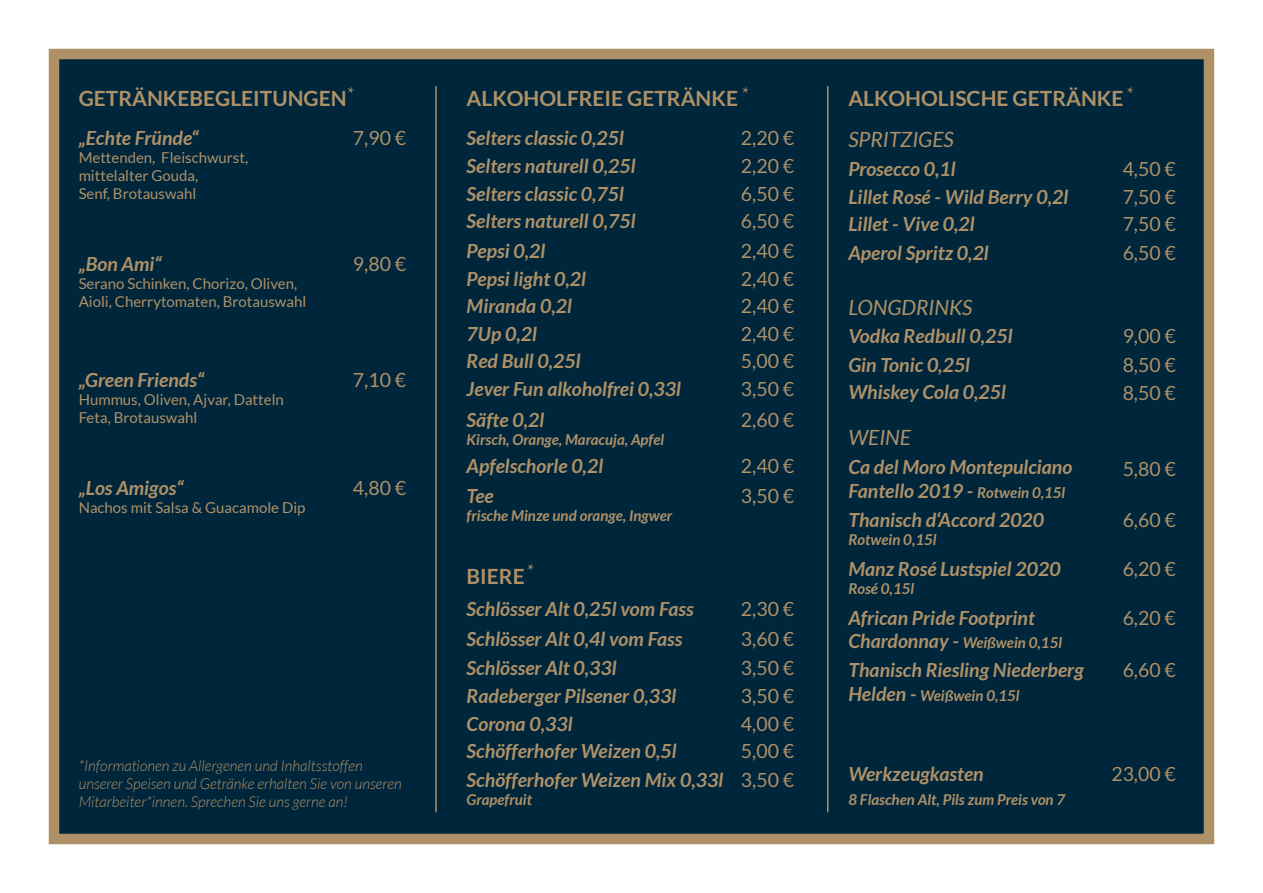
<style>
.page{position:relative;width:1263px;height:893px;background:#fff}
.page>*{position:absolute;margin:0;border:0;box-sizing:border-box;transform-origin:0 0}
.t1{font:700 21px "Lato";color:#af9167}
.t2{font:italic 21px "Lato";color:#af9167}
.t3{font:italic 700 19.5px/29.7px "Lato";color:#af9167}
.t4{font:19.5px/29.7px "Lato";color:#af9167;text-align:justify}
.t5{font:18px "Minion Pro";color:#af9167}
.t6{font:15px/18px "Lato";color:#af9167}
.t7{font:italic 700 15px "Lato";color:#af9167}
.t8{font:italic 300 15px/18px "Lato";color:#af9167}
.s1{font-size:15px}
.s2{font-size:19.5px}
</style>
<div class="page">
<div style="left:49px;top:49px;width:1165px;height:795px;background:#00263c;border:10px solid #af9167"></div>
<hr style="left:435px;top:86px;width:2px;height:726px;background:#af9167">
<hr style="left:827px;top:86px;width:1px;height:726px;background:#af9167">
<p class="t5" style="left:348px;top:81px;width:9px">*</p>
<p class="t5" style="left:742px;top:81px;width:9px">*</p>
<p class="t5" style="left:1127px;top:81px;width:9px">*</p>
<p class="t1" style="left:79px;top:87px;width:269px">GETRÄNKEBEGLEITUNGEN</p>
<p class="t1" style="left:467px;top:87px;width:273px">ALKOHOLFREIE GETRÄNKE</p>
<p class="t1" style="left:848px;top:87px;width:277px">ALKOHOLISCHE GETRÄNKE</p>
<p class="t2" style="left:848px;top:127px;width:107px">SPRITZIGES</p>
<p class="t3" style="left:79px;top:124px;width:121px">„Echte Fründe“</p>
<p class="t6" style="left:79px;top:149px;width:171px">Mettenden, Fleischwurst, mittelalter Gouda,<br>Senf, Brotauswahl</p>
<p class="t3" style="left:467px;top:124px;width:159px">Selters classic 0,25l</p>
<p class="t3" style="left:467px;top:179px;width:159px">Selters classic 0,75l</p>
<p class="t4" style="left:353px;top:123px;width:55px">7,90 €</p>
<p class="t4" style="left:741px;top:123px;width:55px">2,20 €</p>
<p class="t4" style="left:741px;top:179px;width:55px">6,50 €</p>
<p class="t3" style="left:467px;top:151px;width:170px">Selters naturell 0,25l</p>
<p class="t3" style="left:467px;top:207px;width:170px">Selters naturell 0,75l</p>
<p class="t4" style="left:741px;top:151px;width:55px">2,20 €</p>
<p class="t4" style="left:741px;top:206px;width:55px">6,50 €</p>
<p class="t3" style="left:848px;top:154px;width:109px">Prosecco 0,1l</p>
<p class="t4" style="left:1123px;top:154px;width:55px">4,50 €</p>
<p class="t3" style="left:848px;top:182px;width:221px">Lillet Rosé - Wild Berry 0,2l</p>
<p class="t4" style="left:1123px;top:182px;width:55px">7,50 €</p>
<p class="t3" style="left:848px;top:210px;width:128px">Lillet - Vive 0,2l</p>
<p class="t4" style="left:1123px;top:209px;width:55px">7,50 €</p>
<p class="t3" style="left:79px;top:249px;width:84px">„Bon Ami“</p>
<p class="t6" style="left:79px;top:274px;width:229px">Serano Schinken, Chorizo, Oliven,<br>Aioli, Cherrytomaten, Brotauswahl</p>
<p class="t3" style="left:79px;top:365px;width:127px">„Green Friends“</p>
<p class="t6" style="left:79px;top:390px;width:207px">Hummus, Oliven, Ajvar, Datteln<br>Feta, Brotauswahl</p>
<p class="t3" style="left:79px;top:474px;width:106px">„Los Amigos“</p>
<p class="t6" style="left:79px;top:499px;width:228px">Nachos mit Salsa &amp; Guacamole Dip</p>
<p class="t4" style="left:353px;top:249px;width:55px">9,80 €</p>
<p class="t4" style="left:353px;top:365px;width:55px">7,10 €</p>
<p class="t4" style="left:353px;top:473px;width:55px">4,80 €</p>
<p class="t8" style="left:79px;top:757px;width:325px">*Informationen zu Allergenen und Inhaltsstoffen unserer Speisen und Getränke erhalten Sie von unseren<br>Mitarbeiter*innen. Sprechen Sie uns gerne an!</p>
<p class="t3" style="left:467px;top:237px;width:80px">Pepsi 0,2l</p>
<p class="t4" style="left:741px;top:236px;width:55px">2,40 €</p>
<p class="t3" style="left:848px;top:238px;width:142px">Aperol Spritz 0,2l</p>
<p class="t4" style="left:1123px;top:238px;width:55px">6,50 €</p>
<p class="t3" style="left:467px;top:264px;width:121px">Pepsi light 0,2l</p>
<p class="t4" style="left:741px;top:264px;width:55px">2,40 €</p>
<p class="t3" style="left:467px;top:292px;width:107px">Miranda 0,2l</p>
<p class="t4" style="left:741px;top:291px;width:55px">2,40 €</p>
<p class="t2" style="left:848px;top:295px;width:126px">LONGDRINKS</p>
<p class="t3" style="left:467px;top:321px;width:116px;line-height:26.5px">7Up 0,2l<br>Red Bull 0,25l</p>
<p class="t3" style="left:467px;top:375px;width:216px">Jever Fun alkoholfrei 0,33l</p>
<p class="t4" style="left:741px;top:321px;width:55px;line-height:26.5px">2,40 €<br>5,00 €</p>
<p class="t4" style="left:741px;top:374px;width:55px">3,50 €</p>
<p class="t3" style="left:848px;top:323px;width:166px;line-height:28px">Vodka Redbull 0,25l<br>Gin Tonic 0,25l<br>Whiskey Cola 0,25l</p>
<p class="t4" style="left:1123px;top:322px;width:55px;line-height:28px">9,00 € 8,50 € 8,50 €</p>
<p class="t3" style="left:467px;top:406px;width:79px">Säfte 0,2l</p>
<p class="t7" style="left:467px;top:431px;width:199px">Kirsch, Orange, Maracuja, Apfel</p>
<p class="t4" style="left:741px;top:405px;width:55px">2,60 €</p>
<p class="t2" style="left:848px;top:426px;width:64px">WEINE</p>
<p class="t3" style="left:467px;top:451px;width:138px">Apfelschorle 0,2l</p>
<p class="t4" style="left:741px;top:451px;width:55px">2,40 €</p>
<p class="t3" style="left:467px;top:481px;width:29px">Tee</p>
<p class="t7" style="left:467px;top:506px;width:207px">frische Minze und orange, Ingwer</p>
<p class="t4" style="left:741px;top:481px;width:55px">3,50 €</p>
<p class="t1" style="left:467px;top:564px;width:69px">BIERE<sup>*</sup></p>
<p class="t3" style="left:467px;top:594px;width:229px">Schlösser Alt 0,25l vom Fass<br>Schlösser Alt 0,4l vom Fass<br>Schlösser Alt 0,33l</p>
<p class="t4" style="left:741px;top:594px;width:55px">2,30 € 3,60 € 3,50 €</p>
<p class="t3" style="left:467px;top:681px;width:211px">Radeberger Pilsener 0,33l</p>
<p class="t4" style="left:741px;top:681px;width:55px">3,50 €</p>
<p class="t3" style="left:848px;top:456px;width:226px;line-height:23.4px">Ca del Moro Montepulciano<br>Fantello 2019 - <span class="s1">Rotwein 0,15l</span></p>
<p class="t3" style="left:848px;top:505px;width:197px">Thanisch d‘Accord 2020</p>
<p class="t7" style="left:848px;top:530px;width:90px">Rotwein 0,15l</p>
<p class="t3" style="left:848px;top:554px;width:214px">Manz Rosé Lustspiel 2020</p>
<p class="t7" style="left:848px;top:580px;width:67px">Rosé 0,15l</p>
<p class="t3" style="left:848px;top:603px;width:188px">African Pride Footprint</p>
<p class="t7" style="left:848px;top:634px;width:215px"><span class="s2">Chardonnay -</span> Weißwein 0,15l</p>
<p class="t3" style="left:848px;top:656px;width:237px">Thanisch Riesling Niederberg</p>
<p class="t7" style="left:848px;top:686px;width:173px"><span class="s2">Helden -</span> Weißwein 0,15l</p>
<p class="t4" style="left:1123px;top:453px;width:55px">5,80 €</p>
<p class="t4" style="left:1123px;top:504px;width:55px">6,60 €</p>
<p class="t4" style="left:1123px;top:554px;width:55px">6,20 €</p>
<p class="t4" style="left:1123px;top:603px;width:55px">6,20 €</p>
<p class="t4" style="left:1123px;top:655px;width:55px">6,60 €</p>
<p class="t3" style="left:467px;top:709px;width:107px">Corona 0,33l</p>
<p class="t4" style="left:741px;top:709px;width:55px">4,00 €</p>
<p class="t3" style="left:467px;top:737px;width:258px;line-height:28.7px">Schöfferhofer Weizen 0,5l<br>Schöfferhofer Weizen Mix 0,33l</p>
<p class="t7" style="left:467px;top:791px;width:67px">Grapefruit</p>
<p class="t4" style="left:741px;top:737px;width:55px;line-height:28.7px">5,00 €<br>3,50 €</p>
<p class="t3" style="left:848px;top:760px;width:137px">Werkzeugkasten</p>
<p class="t7" style="left:848px;top:791px;width:218px">8 Flaschen Alt, Pils zum Preis von 7</p>
<p class="t4" style="left:1111px;top:759px;width:66px">23,00 €</p>
</div>
